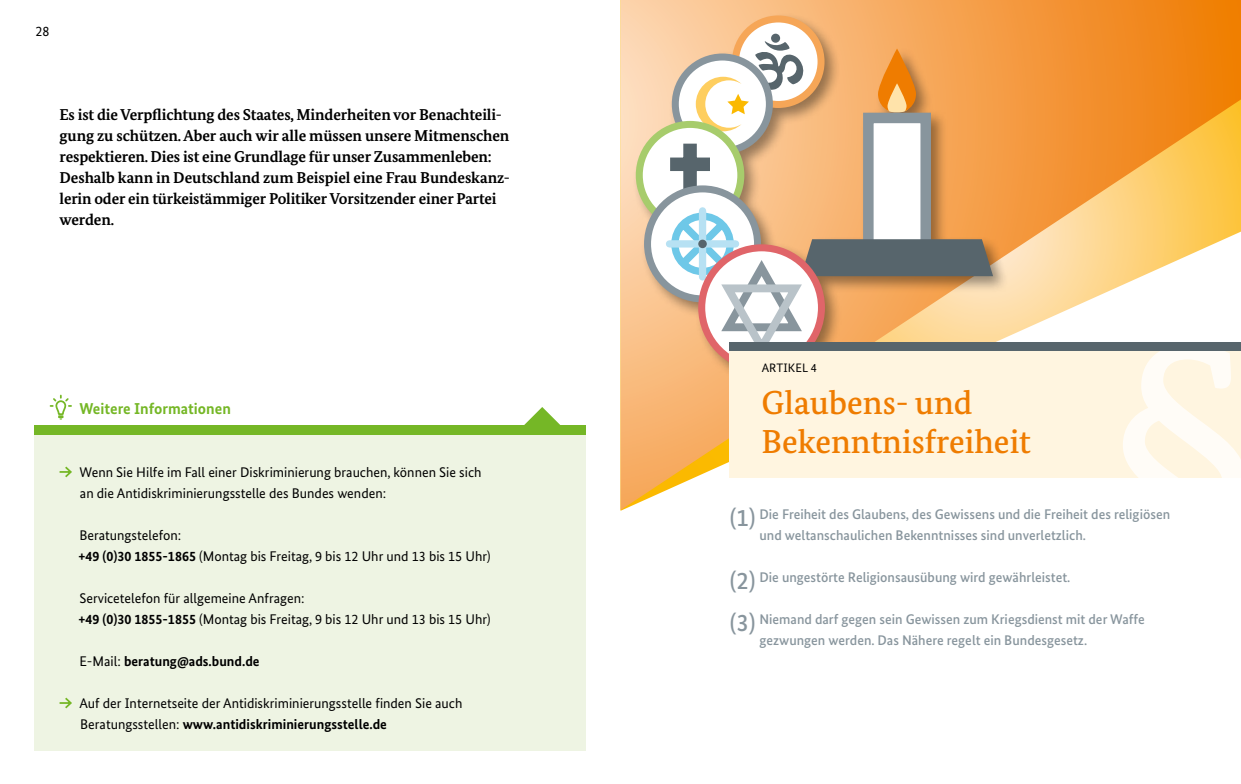
<style>
.page{position:relative;width:1241px;height:784px;background:#fff}
.page>*{position:absolute;margin:0;border:0;box-sizing:border-box;transform-origin:0 0}
.t1{font:500 33.25px/38.5px "Bundes Serif";color:#ef7c00}
.t2{font:700 15.75px/21px "Bundes Serif";letter-spacing:-.01em;color:#000}
.t3{font:700 15.75px "Bundes Sans";color:#75b726}
.t4{font:14px/21px "Bundes Sans";color:#000}
.t5{font:500 14px/21px "Bundes Sans";color:#88959d}
.t6{font:700 14px "Bundes Sans";color:#000}
.t7{font:12.25px "Bundes Sans";letter-spacing:.01em;color:#000}
.s1{font-weight:700}
.s2{font-weight:400}
.s3{font-size:24.5px}
</style>
<div class="page">
<svg style="left:620px;top:0;width:620px;height:510px"></svg>
<div style="left:632px;top:12px;width:377px;height:376px;background:#000;opacity:.4"></div>
<div style="left:863px;top:113px;width:67px;height:139px;background:#fff;border:10px solid #88959d"></div>
<svg style="left:877px;top:49px;width:38px;height:64px;background:#ed983b"></svg>
<svg style="left:735px;top:19px;width:86px;height:85px"></svg>
<div style="left:732px;top:15px;width:92px;height:93px;border:7px solid #f6a657;border-radius:50%"></div>
<div style="left:771px;top:34px;width:9px;height:9px;background:#57656c;border-radius:50%"></div>
<svg style="left:675px;top:57px;width:94px;height:94px"></svg>
<div style="left:671px;top:54px;width:101px;height:101px;border:7px solid #88959d;border-radius:50%"></div>
<svg style="left:695px;top:41px;width:109px;height:90px"></svg>
<div style="left:639px;top:124px;width:101px;height:102px;background:#fff;border-radius:50%"></div>
<div style="left:635px;top:121px;width:109px;height:108px;border:7px solid #a7cc6c;border-radius:50%"></div>
<div style="left:683px;top:144px;width:13px;height:63px;background:#57656c"></div>
<div style="left:670px;top:157px;width:40px;height:14px;background:#57656c"></div>
<svg style="left:647px;top:189px;width:110px;height:110px"></svg>
<div style="left:644px;top:185px;width:117px;height:117px;border:7px solid #88959d;border-radius:50%"></div>
<svg style="left:667px;top:209px;width:325px;height:149px"></svg>
<div style="left:729px;top:351px;width:511px;height:126px;background:#fff5e0"></div>
<svg style="left:1123px;top:351px;width:117px;height:126px"></svg>
<div style="left:729px;top:342px;width:511px;height:9px;background:#57656c"></div>
<div style="left:35px;top:435px;width:550px;height:315px;background:#eef4e3"></div>
<div style="left:35px;top:425px;width:550px;height:10px;background:#75b726"></div>
<svg style="left:524px;top:407px;width:36px;height:18px"></svg>
<svg style="left:50px;top:395px;width:21px;height:24px"></svg>
<svg style="left:59px;top:466px;width:13px;height:12px"></svg>
<svg style="left:59px;top:697px;width:13px;height:12px"></svg>
<p class="t4" style="left:36px;top:20px;width:15px">28</p>
<p class="t2" style="left:60px;top:104px;width:452px">Es ist die Verpflichtung des Staates, Minderheiten vor Benachteili&shy;gung zu schützen. Aber auch wir alle müssen unsere Mitmenschen respektieren. Dies ist eine Grundlage für unser Zusammenleben:<br>Deshalb kann in Deutschland zum Beispiel eine Frau Bundeskanz&shy;lerin oder ein türkeistämmiger Politiker Vorsitzender einer Partei werden.</p>
<p class="t3" style="left:79px;top:399px;width:153px">Weitere Informationen</p>
<p class="t4" style="left:79px;top:462px;width:403px">Wenn Sie Hilfe im Fall einer Diskriminierung brauchen, können Sie sich an die Antidiskriminierungsstelle des Bundes wenden:</p>
<p class="t4" style="left:79px;top:525px;width:413px">Beratungstelefon:<br><span class="s1">+49 (0)30 1855-1865</span> (Montag bis Freitag, 9 bis 12 Uhr und 13 bis 15 Uhr)</p>
<p class="t4" style="left:79px;top:588px;width:413px">Servicetelefon für allgemeine Anfragen:<br><span class="s1">+49 (0)30 1855-1855</span> (Montag bis Freitag, 9 bis 12 Uhr und 13 bis 15 Uhr)</p>
<p class="t6" style="left:79px;top:653px;width:182px"><span class="s2">E-Mail:</span> beratung@ads.bund.de</p>
<p class="t4" style="left:79px;top:693px;width:384px">Auf der Internetseite der Antidiskriminierungsstelle finden Sie auch<br>Beratungsstellen: <span class="s1">www.antidiskriminierungsstelle.de</span></p>
<p class="t7" style="left:761px;top:361px;width:57px">ARTIKEL 4</p>
<h1 class="t1" style="left:761px;top:383px;width:271px">Glaubens- und<br>Bekenntnisfreiheit</h1>
<p class="t5" style="left:759px;top:504px;width:412px;text-indent:-30px"><span class="s3">(1)</span> Die Freiheit des Glaubens, des Gewissens und die Freiheit des religiösen und weltanschaulichen Bekenntnisses sind unverletzlich.</p>
<p class="t5" style="left:729px;top:567px;width:342px"><span class="s3">(2)</span> Die ungestörte Religionsausübung wird gewährleistet.</p>
<p class="t5" style="left:759px;top:609px;width:387px;text-indent:-30px"><span class="s3">(3)</span> Niemand darf gegen sein Gewissen zum Kriegsdienst mit der Waffe gezwungen werden. Das Nähere regelt ein Bundesgesetz.</p>
</div>
